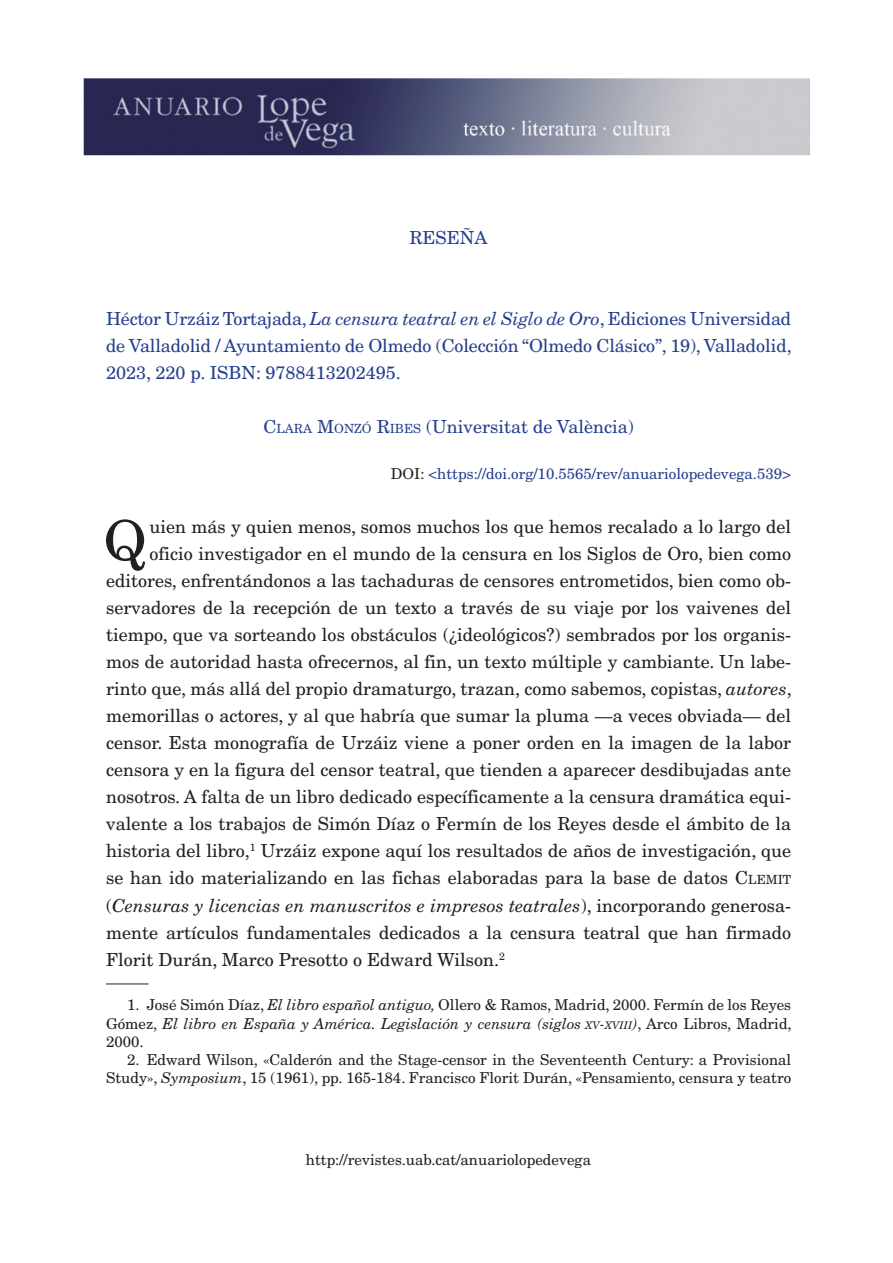
<style>
.page{position:relative;width:893px;height:1263px;background:#fff}
.page>*{position:absolute;margin:0;border:0;box-sizing:border-box;transform-origin:0 0}
.txt-capitular{font:55.35px "New Century Schlbk LT Std";color:#231f20}
.txt-capitular-2{font:18px "New Century Schlbk LT Std";color:#231f20}
.txt-sinsan{font:18px/27px "New Century Schlbk LT Std";color:#253f8e;text-align:justify}
.txt-capitular-3{font:italic 18px "New Century Schlbk LT Std";color:#231f20}
.txt-cent{font:18px "New Century Schlbk LT Std";color:#253f8e}
.nota{font:15px/18px "New Century Schlbk LT Std";color:#231f20;text-align:justify}
.txt-sinsan-cpmenos-p{font:15px "New Century Schlbk LT Std";color:#253f8e}
.txt-cent-2{font:12.6px "New Century Schlbk LT Std";color:#253f8e}
.s1{font-style:italic}
.s2{font-size:18px}
.s3{font-style:inherit}
.s4{font-size:12.6px}
.s5{color:#231f20}
.s6{font-style:normal}
.s7{font-style:italic;font-size:10.5px}
</style>
<div class="page">
<img style="left:83px;top:78px;width:727px;height:78px">
<hr style="left:106px;top:983px;width:42px;height:1px;background:#231f20">
<p class="txt-sinsan" style="left:409px;top:223px;width:79px">RESEÑA</p>
<p class="txt-sinsan" style="left:106px;top:304px;width:687px">Héctor Urzáiz Tortajada, <span class="s1">La censura teatral en el Siglo de Oro</span>, Ediciones Universidad de Valladolid / Ayuntamiento de Olmedo (Colección “Olmedo Clásico”, 19), Valladolid, 2023, 220 p. ISBN: 9788413202495.</p>
<p class="txt-cent-2" style="left:263px;top:420px;width:32px"><span class="s2">C</span>LARA</p>
<p class="txt-cent" style="left:317px;top:415px;width:318px"><span class="s3">M</span><span class="s4">ONZÓ</span> <span class="s3">R</span><span class="s4">IBES</span> (Universitat de València)</p>
<p class="txt-sinsan-cpmenos-p" style="left:391px;top:464px;width:401px"><span class="s5">DOI:</span> &lt;https://doi.org/10.5565/rev/anuariolopedevega.539&gt;</p>
<p class="txt-capitular" style="left:103px;top:506px;width:45px">Q</p>
<p class="txt-capitular-2" style="left:149px;top:515px;width:643px">uien más y quien menos, somos muchos los que hemos recalado a lo largo del</p>
<p class="txt-capitular-2" style="left:149px;top:542px;width:643px">oficio investigador en el mundo de la censura en los Siglos de Oro, bien como</p>
<p class="txt-capitular-2" style="left:106px;top:569px;width:686px">editores, enfrentándonos a las tachaduras de censores entrometidos, bien como ob-</p>
<p class="txt-capitular-2" style="left:106px;top:596px;width:686px">servadores de la recepción de un texto a través de su viaje por los vaivenes del</p>
<p class="txt-capitular-2" style="left:106px;top:623px;width:686px">tiempo, que va sorteando los obstáculos (¿ideológicos?) sembrados por los organis-</p>
<p class="txt-capitular-2" style="left:106px;top:650px;width:686px">mos de autoridad hasta ofrecernos, al fin, un texto múltiple y cambiante. Un labe-</p>
<p class="txt-capitular-2" style="left:106px;top:677px;width:687px">rinto que, más allá del propio dramaturgo, trazan, como sabemos, copistas, <span class="s1">autores</span>,</p>
<p class="txt-capitular-2" style="left:106px;top:704px;width:686px">memorillas o actores, y al que habría que sumar la pluma —a veces obviada— del</p>
<p class="txt-capitular-2" style="left:106px;top:731px;width:686px">censor. Esta monografía de Urzáiz viene a poner orden en la imagen de la labor</p>
<p class="txt-capitular-2" style="left:106px;top:758px;width:686px">censora y en la figura del censor teatral, que tienden a aparecer desdibujadas ante</p>
<p class="txt-capitular-2" style="left:106px;top:785px;width:686px">nosotros. A falta de un libro dedicado específicamente a la censura dramática equi-</p>
<p class="txt-capitular-2" style="left:106px;top:812px;width:686px">valente a los trabajos de Simón Díaz o Fermín de los Reyes desde el ámbito de la</p>
<p class="txt-capitular-2" style="left:106px;top:839px;width:686px">historia del libro,<sup>1</sup> Urzáiz expone aquí los resultados de años de investigación, que</p>
<p class="txt-capitular-2" style="left:106px;top:866px;width:686px">se han ido materializando en las fichas elaboradas para la base de datos <span class="s3">C</span><span class="s4">LEMIT</span></p>
<p class="txt-capitular-3" style="left:106px;top:894px;width:686px"><span class="s6">(</span>Censuras y licencias en manuscritos e impresos teatrales<span class="s6">), incorporando generosa-</span></p>
<p class="txt-capitular-2" style="left:106px;top:920px;width:686px">mente artículos fundamentales dedicados a la censura teatral que han firmado</p>
<p class="txt-capitular-2" style="left:106px;top:947px;width:400px">Florit Durán, Marco Presotto o Edward Wilson.<sup>2</sup></p>
<p class="nota" style="left:106px;top:995px;width:687px;text-indent:21px">1. José Simón Díaz, <span class="s1">El libro español antiguo,</span> Ollero &amp; Ramos, Madrid, 2000. Fermín de los Reyes Gómez, <span class="s1">El libro en España y América. Legislación y censura (siglos</span> <span class="s7">XV</span><span class="s1">-</span><span class="s7">XVIII</span><span class="s1">)</span>, Arco Libros, Madrid, 2000.</p>
<p class="nota" style="left:106px;top:1049px;width:686px;text-align:right">2. Edward Wilson, «Calderón and the Stage-censor in the Seventeenth Century: a Provisional<br>Study», <span class="s1">Symposium</span>, 15 (1961), pp. 165-184. Francisco Florit Durán, «Pensamiento, censura y teatro</p>
<p class="nota" style="left:306px;top:1149px;width:286px">http://revistes.uab.cat/anuariolopedevega</p>
</div>
